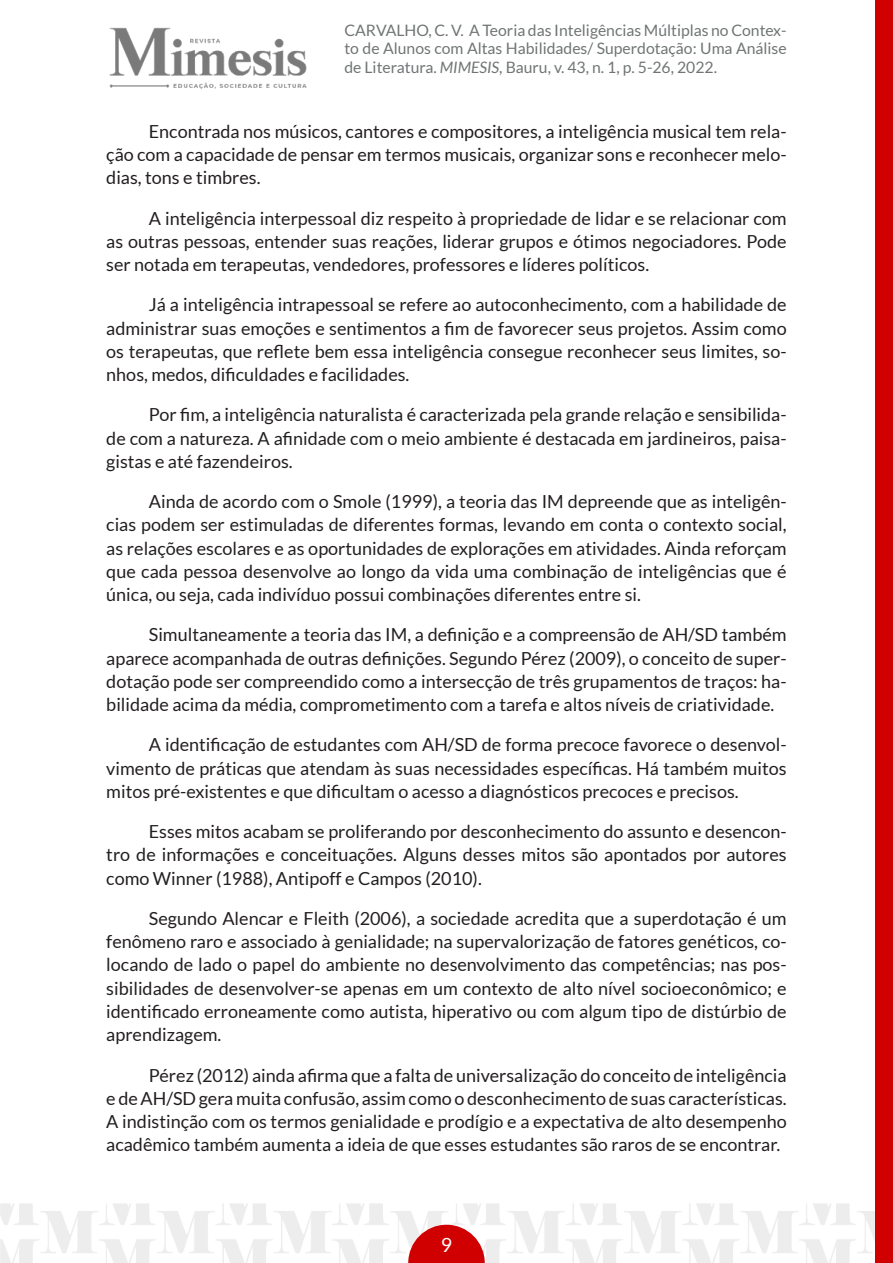
<style>
.page{position:relative;width:893px;height:1263px;background:#fff}
.page>*{position:absolute;margin:0;border:0;box-sizing:border-box;transform-origin:0 0}
.t1{font:19.5px "Lato";color:#fff}
.CORPO_DO_TEXTO{font:18px/23.2px "Lato";color:#231f20;text-align:justify}
.t2{font:15.75px/18.9px "Lato";color:#707475;text-align:justify}
.s1{font-style:italic}
</style>
<div class="page">
<img style="left:0;top:1203px;width:876px;height:60px">
<img style="left:109px;top:27px;width:198px;height:62px">
<div style="left:876px;top:0;width:17px;height:1263px;background:#d10000"></div>
<svg style="left:408px;top:1225px;width:77px;height:38px;background:#d93535"></svg>
<p class="t2" style="left:344px;top:20px;width:444px">CARVALHO, C. V. A Teoria das Inteligências Múltiplas no Contex&shy;to de Alunos com Altas Habilidades/ Superdotação: Uma Análise de Literatura. <span class="s1">MIMESIS</span>, Bauru, v. 43, n. 1, p. 5-26, 2022.</p>
<p class="CORPO_DO_TEXTO" style="left:106px;top:120px;width:682px;text-indent:43px">Encontrada nos músicos, cantores e compositores, a inteligência musical tem rela&shy;ção com a capacidade de pensar em termos musicais, organizar sons e reconhecer melo&shy;dias, tons e timbres.</p>
<p class="CORPO_DO_TEXTO" style="left:106px;top:206px;width:682px;text-indent:43px">A inteligência interpessoal diz respeito à propriedade de lidar e se relacionar com as outras pessoas, entender suas reações, liderar grupos e ótimos negociadores. Pode ser notada em terapeutas, vendedores, professores e líderes políticos.</p>
<p class="CORPO_DO_TEXTO" style="left:106px;top:293px;width:682px;text-indent:43px">Já a inteligência intrapessoal se refere ao autoconhecimento, com a habilidade de administrar suas emoções e sentimentos a fim de favorecer seus projetos. Assim como os terapeutas, que reflete bem essa inteligência consegue reconhecer seus limites, so&shy;nhos, medos, dificuldades e facilidades.</p>
<p class="CORPO_DO_TEXTO" style="left:106px;top:403px;width:682px;text-indent:43px">Por fim, a inteligência naturalista é caracterizada pela grande relação e sensibilida&shy;de com a natureza. A afinidade com o meio ambiente é destacada em jardineiros, paisa&shy;gistas e até fazendeiros.</p>
<p class="CORPO_DO_TEXTO" style="left:106px;top:490px;width:682px;text-indent:43px">Ainda de acordo com o Smole (1999), a teoria das IM depreende que as inteligên&shy;cias podem ser estimuladas de diferentes formas, levando em conta o contexto social, as relações escolares e as oportunidades de explorações em atividades. Ainda reforçam que cada pessoa desenvolve ao longo da vida uma combinação de inteligências que é única, ou seja, cada indivíduo possui combinações diferentes entre si.</p>
<p class="CORPO_DO_TEXTO" style="left:106px;top:623px;width:682px;text-indent:43px">Simultaneamente a teoria das IM, a definição e a compreensão de AH/SD também aparece acompanhada de outras definições. Segundo Pérez (2009), o conceito de super&shy;dotação pode ser compreendido como a intersecção de três grupamentos de traços: ha&shy;bilidade acima da média, comprometimento com a tarefa e altos níveis de criatividade.</p>
<p class="CORPO_DO_TEXTO" style="left:106px;top:733px;width:682px;text-indent:43px">A identificação de estudantes com AH/SD de forma precoce favorece o desenvol&shy;vimento de práticas que atendam às suas necessidades específicas. Há também muitos mitos pré-existentes e que dificultam o acesso a diagnósticos precoces e precisos.</p>
<p class="CORPO_DO_TEXTO" style="left:106px;top:820px;width:682px;text-indent:43px">Esses mitos acabam se proliferando por desconhecimento do assunto e desencon&shy;tro de informações e conceituações. Alguns desses mitos são apontados por autores como Winner (1988), Antipoff e Campos (2010).</p>
<p class="CORPO_DO_TEXTO" style="left:106px;top:907px;width:682px;text-indent:43px">Segundo Alencar e Fleith (2006), a sociedade acredita que a superdotação é um fenômeno raro e associado à genialidade; na supervalorização de fatores genéticos, co&shy;locando de lado o papel do ambiente no desenvolvimento das competências; nas pos&shy;sibilidades de desenvolver-se apenas em um contexto de alto nível socioeconômico; e identificado erroneamente como autista, hiperativo ou com algum tipo de distúrbio de aprendizagem.</p>
<p class="CORPO_DO_TEXTO" style="left:106px;top:1063px;width:682px;text-indent:43px">Pérez (2012) ainda afirma que a falta de universalização do conceito de inteligência e de AH/SD gera muita confusão, assim como o desconhecimento de suas características.<br>A indistinção com os termos genialidade e prodígio e a expectativa de alto desempenho acadêmico também aumenta a ideia de que esses estudantes são raros de se encontrar.</p>
<p class="t1" style="left:441px;top:1234px;width:13px">9</p>
</div>
